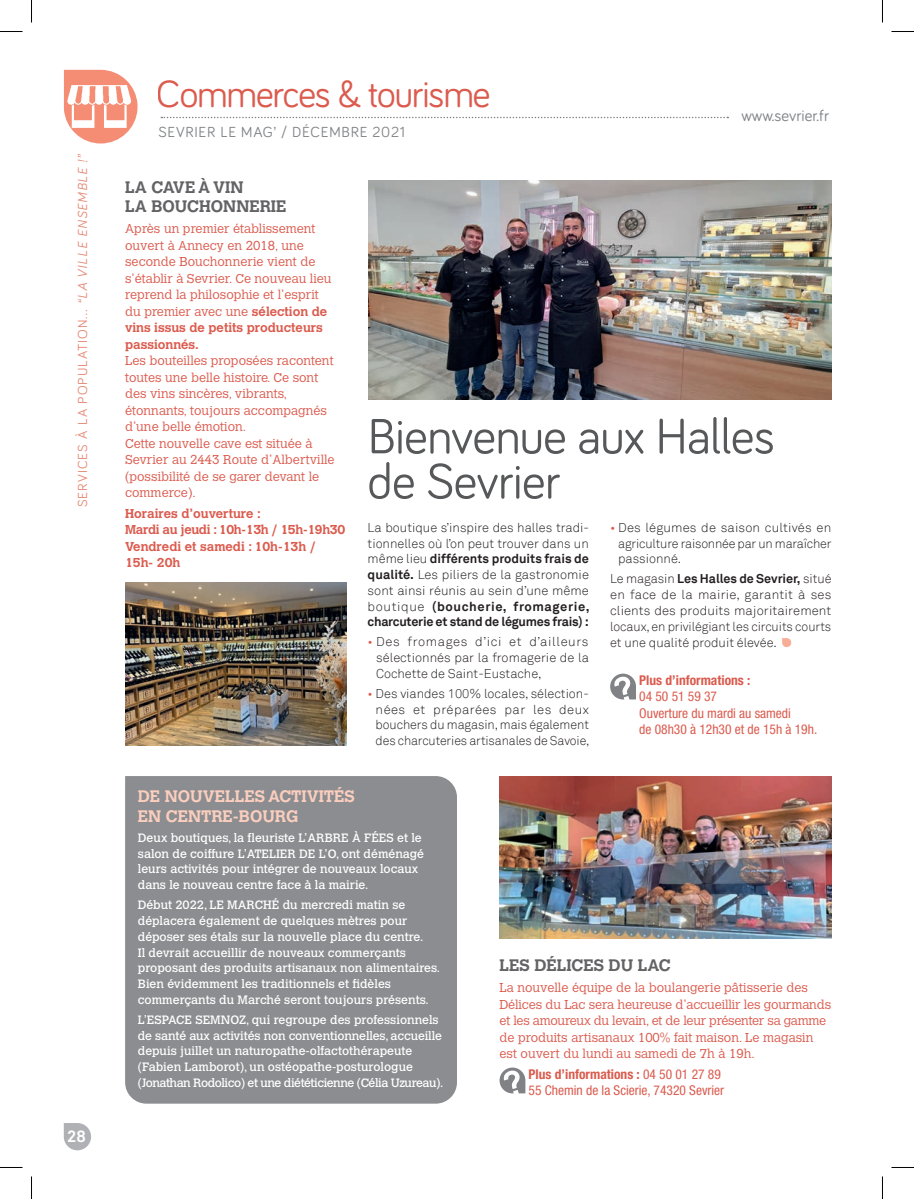
<style>
.page{position:relative;width:914px;height:1199px;background:#fff}
.page>*{position:absolute;margin:0;border:0;box-sizing:border-box;transform-origin:0 0}
.t1{font:51px/45px "Bariol";letter-spacing:-.01em;color:#57585a}
.t2{font:39px "Bariol";letter-spacing:-.03em;color:#db5b4e}
.t3{font:700 16.5px/19.5px "Calvert MT Std";color:#636366}
.t4{font:700 16.5px/19.5px "Calvert MT Std";color:#fbcebe}
.t5{font:16.5px "Bariol";color:#808285}
.t6{font:700 16.5px "Akkurat";color:#fff}
.t7{font:15px "Bariol";letter-spacing:.05em;color:#808285}
.t8{font:condensed 13.5px/16.5px "Helvetica Neue LT Std";color:#db5b4e}
.t9{font:13.5px "Bariol";letter-spacing:.08em;color:#e68977}
.t10{font:700 condensed 13.5px "Helvetica Neue LT Std";color:#db5b4e}
.t11{font:300 12.75px/15.8px "Akkurat";letter-spacing:-.005em;color:#231f20;text-align:justify}
.t12{font:300 12.75px/16.5px "Calvert MT Std";color:#db5b4e}
.t13{font:700 12.75px/16.5px "Calvert MT Std";color:#db5b4e}
.t14{font:12px/15.8px "Calvert MT Std";color:#fff}
.s1{font-style:italic}
.s2{font-weight:700}
.s3{color:#db5b4e}
</style>
<div class="page">
<svg style="left:64px;top:1123px;width:27px;height:27px"></svg>
<img style="left:64px;top:70px;width:73px;height:73px">
<svg style="left:782px;top:638px;width:9px;height:9px"></svg>
<svg style="left:610px;top:673px;width:26px;height:26px"></svg>
<img style="left:368px;top:180px;width:463px;height:219px">
<img style="left:125px;top:582px;width:221px;height:163px">
<img style="left:499px;top:776px;width:332px;height:162px">
<svg style="left:499px;top:1067px;width:26px;height:26px"></svg>
<svg style="left:161px;top:117px;width:567px;height:1px"></svg>
<div style="left:125px;top:776px;width:332px;height:327px;background:#8b8d90"></div>
<svg style="left:0;top:31px;width:22px;height:1px"></svg>
<svg style="left:891px;top:31px;width:22px;height:1px"></svg>
<svg style="left:0;top:1167px;width:22px;height:1px"></svg>
<svg style="left:891px;top:1167px;width:22px;height:1px"></svg>
<svg style="left:31px;top:0;width:1px;height:22px"></svg>
<svg style="left:31px;top:1176px;width:1px;height:22px"></svg>
<svg style="left:882px;top:0;width:1px;height:22px"></svg>
<svg style="left:882px;top:1176px;width:1px;height:22px"></svg>
<p class="t9" style="left:73px;top:507px;width:355px;rotate:-90deg">SERVICES À LA POPULATION… <span class="s1">“LA VILLE ENSEMBLE !”</span></p>
<p class="t6" style="left:67px;top:1125px;width:20px">28</p>
<h2 class="t2" style="left:157px;top:68px;width:335px">Commerces &amp; tourisme</h2>
<p class="t7" style="left:158px;top:121px;width:248px">SEVRIER LE MAG’ / DÉCEMBRE 2021</p>
<p class="t5" style="left:741px;top:104px;width:89px">www.sevrier.fr</p>
<p class="t3" style="left:125px;top:177px;width:163px">LA CAVE À VIN<br>LA BOUCHONNERIE</p>
<p class="t12" style="left:125px;top:220px;width:208px">Après un premier établissement ouvert à Annecy en 2018, une seconde Bouchonnerie vient de s’établir à Sevrier. Ce nouveau lieu reprend la philosophie et l’esprit du premier avec une <span class="s2">sélection de vins issus de petits producteurs passionnés.</span></p>
<p class="t12" style="left:125px;top:352px;width:211px">Les bouteilles proposées racontent toutes une belle histoire. Ce sont des vins sincères, vibrants, étonnants, toujours accompagnés d’une belle émotion.<br>Cette nouvelle cave est située à<br>Sevrier au 2443 Route d’Albertville (possibilité de se garer devant le commerce).</p>
<p class="t13" style="left:125px;top:505px;width:222px">Horaires d’ouverture :<br>Mardi au jeudi : 10h-13h / 15h-19h30<br>Vendredi et samedi : 10h-13h /<br>15h- 20h</p>
<h1 class="t1" style="left:367px;top:411px;width:409px">Bienvenue aux Halles de Sevrier</h1>
<p class="t11" style="left:367px;top:519px;width:223px">La boutique s’inspire des halles tradi&shy;tionnelles où l’on peut trouver dans un même lieu <span class="s2">différents produits frais de qualité.</span> Les piliers de la gastronomie sont ainsi réunis au sein d’une même boutique <span class="s2">(boucherie, fromagerie, charcuterie et stand de légumes frais) :</span></p>
<p class="t11" style="left:376px;top:634px;width:214px;text-indent:-9px"><span class="s3">•</span> Des fromages d’ici et d’ailleurs sélectionnés par la fromagerie de la Cochette de Saint-Eustache,</p>
<p class="t11" style="left:375px;top:685px;width:215px;text-indent:-8px"><span class="s3">•</span> Des viandes 100% locales, sélection&shy;nées et préparées par les deux bouchers du magasin, mais également des charcuteries artisanales de Savoie,</p>
<p class="t11" style="left:618px;top:519px;width:215px;text-indent:-8px"><span class="s3">•</span> Des légumes de saison cultivés en agriculture raisonnée par un maraîcher passionné.</p>
<p class="t11" style="left:610px;top:571px;width:223px">Le magasin <span class="s2">Les Halles de Sevrier,</span> situé en face de la mairie, garantit à ses clients des produits majoritairement locaux, en privilégiant les circuits courts et une qualité produit élevée.</p>
<p class="t10" style="left:639px;top:672px;width:113px">Plus d’informations :</p>
<p class="t8" style="left:639px;top:688px;width:179px">04 50 51 59 37<br>Ouverture du mardi au samedi<br>de 08h30 à 12h30 et de 15h à 19h.</p>
<p class="t4" style="left:138px;top:786px;width:218px">DE NOUVELLES ACTIVITÉS<br>EN CENTRE-BOURG</p>
<p class="t14" style="left:138px;top:830px;width:287px">Deux boutiques, la fleuriste L’ARBRE À FÉES et le salon de coiffure L’ATELIER DE L’O, ont déménagé leurs activités pour intégrer de nouveaux locaux dans le nouveau centre face à la mairie.</p>
<p class="t14" style="left:138px;top:897px;width:304px">Début 2022, LE MARCHÉ du mercredi matin se déplacera également de quelques mètres pour déposer ses étals sur la nouvelle place du centre.<br>Il devrait accueillir de nouveaux commerçants proposant des produits artisanaux non alimentaires.<br>Bien évidemment les traditionnels et fidèles commerçants du Marché seront toujours présents.</p>
<p class="t14" style="left:138px;top:1011px;width:307px">L’ESPACE SEMNOZ, qui regroupe des professionnels de santé aux activités non conventionnelles, accueille depuis juillet un naturopathe-olfactothérapeute (Fabien Lamborot), un ostéopathe-posturologue (Jonathan Rodolico) et une diététicienne (Célia Uzureau).</p>
<p class="t3" style="left:499px;top:955px;width:173px">LES DÉLICES DU LAC</p>
<p class="t12" style="left:499px;top:979px;width:333px">La nouvelle équipe de la boulangerie pâtisserie des Délices du Lac sera heureuse d’accueillir les gourmands et les amoureux du levain, et de leur présenter sa gamme de produits artisanaux 100% fait maison. Le magasin est ouvert du lundi au samedi de 7h à 19h.</p>
<p class="t8" style="left:528px;top:1065px;width:197px"><span class="s2">Plus d’informations :</span> 04 50 01 27 89<br>55 Chemin de la Scierie, 74320 Sevrier</p>
</div>
